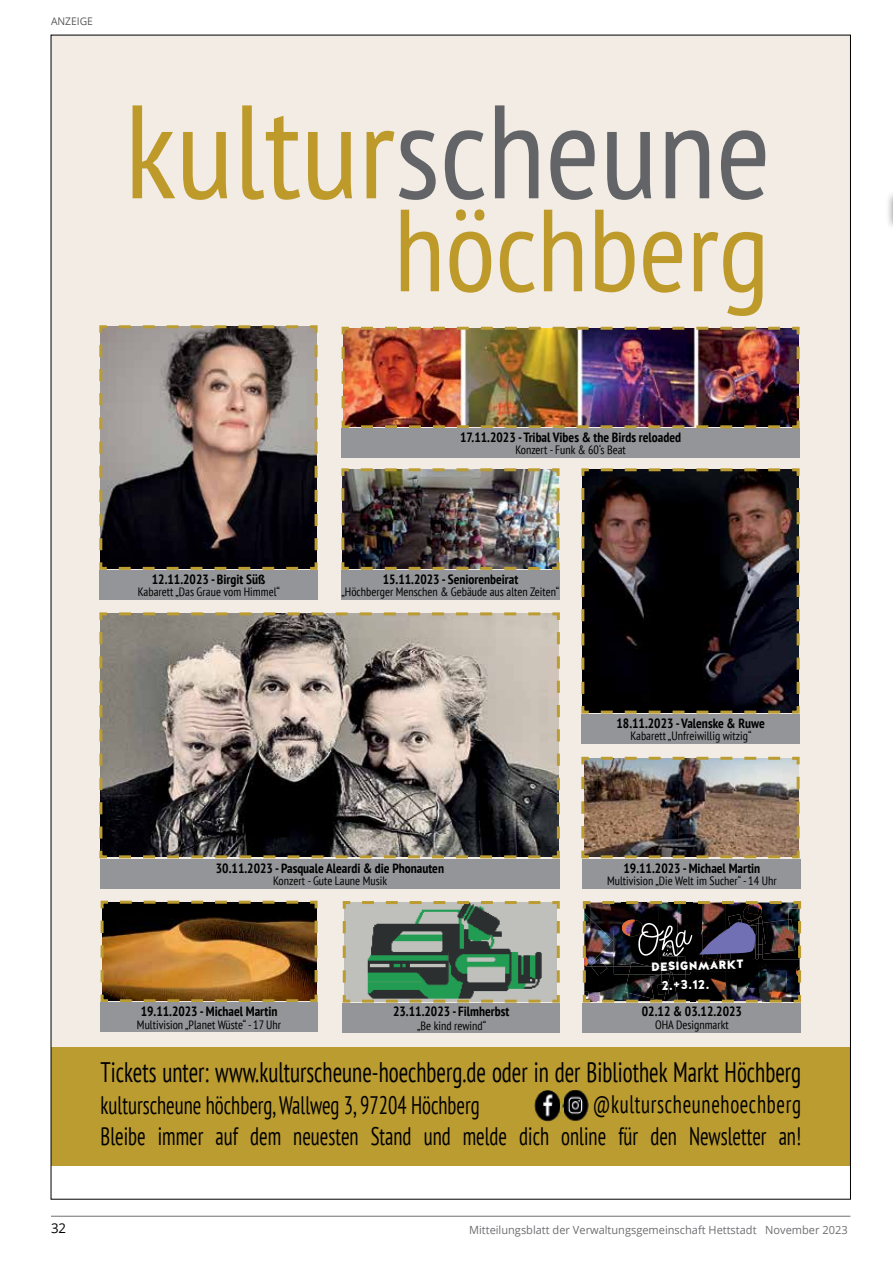
<style>
.page{position:relative;width:893px;height:1263px;background:#fff}
.page>*{position:absolute;margin:0;border:0;box-sizing:border-box;transform-origin:0 0}
.t1{font:condensed 28.2px "PT Sans";color:#000;scale:.82 1}
.t2{font:condensed 25.2px "PT Sans";color:#000;scale:.82 1}
.t3{font:condensed 25.2px "PT Sans";letter-spacing:.03em;color:#000;scale:.82 1}
.t4{font:14.25px "Halis GR S Black";color:#fff}
.t5{font:700 condensed 13.5px "PT Sans";color:#000}
.t6{font:13.5px "Open Sans";color:#000}
.t7{font:13.2px "Halis GR S Black";color:#fff}
.t8{font:condensed 12.15px "PT Sans";color:#000}
.t9{font:11.25px "Open Sans";color:#6d6e71}
.t10{font:10.5px "Open Sans";color:#58595b}
</style>
<div class="page">
<hr style="left:51px;top:1216px;width:799px;height:1px;background:#6d6e71">
<hr style="left:892px;top:212px;width:1px;height:1051px;background:#fdead3">
<div style="left:885px;top:189px;width:8px;height:43px;background:#000;opacity:.5"></div>
<svg style="left:892px;top:189px;width:1px;height:24px"></svg>
<div style="left:51px;top:35px;width:799px;height:1131px;background:#f2ece5"></div>
<svg style="left:133px;top:105px;width:42px;height:93px"></svg>
<svg style="left:183px;top:132px;width:44px;height:68px"></svg>
<svg style="left:242px;top:105px;width:58px;height:95px"></svg>
<svg style="left:308px;top:132px;width:44px;height:68px"></svg>
<svg style="left:367px;top:130px;width:69px;height:70px"></svg>
<svg style="left:445px;top:130px;width:39px;height:70px"></svg>
<svg style="left:495px;top:105px;width:43px;height:93px"></svg>
<svg style="left:550px;top:130px;width:45px;height:70px"></svg>
<svg style="left:607px;top:132px;width:44px;height:68px"></svg>
<svg style="left:666px;top:130px;width:43px;height:68px"></svg>
<svg style="left:721px;top:130px;width:44px;height:70px"></svg>
<svg style="left:401px;top:210px;width:38px;height:81px"></svg>
<svg style="left:449px;top:209px;width:42px;height:84px"></svg>
<svg style="left:500px;top:232px;width:35px;height:61px"></svg>
<svg style="left:544px;top:210px;width:38px;height:81px"></svg>
<svg style="left:595px;top:210px;width:40px;height:82px"></svg>
<svg style="left:643px;top:232px;width:39px;height:61px"></svg>
<svg style="left:694px;top:232px;width:68px;height:84px"></svg>
<div style="left:51px;top:1048px;width:799px;height:118px;background:#bb9c31"></div>
<img style="left:534px;top:1090px;width:27px;height:32px">
<img style="left:563px;top:1090px;width:26px;height:31px">
<img style="left:561px;top:1090px;width:2px;height:23px">
<svg style="left:581px;top:468px;width:219px;height:246px;background:#201919"></svg>
<img style="left:581px;top:756px;width:219px;height:104px">
<svg style="left:99px;top:612px;width:461px;height:247px;background:#807871"></svg>
<div style="left:546px;top:428px;width:254px;height:30px;background:#939598"></div>
<div style="left:99px;top:570px;width:219px;height:30px;background:#939598"></div>
<div style="left:100px;top:859px;width:219px;height:30px;background:#939598"></div>
<div style="left:125px;top:859px;width:435px;height:30px;background:#939598"></div>
<div style="left:583px;top:859px;width:218px;height:30px;background:#939598"></div>
<img style="left:341px;top:468px;width:219px;height:102px">
<div style="left:341px;top:570px;width:219px;height:30px;background:#939598"></div>
<svg style="left:100px;top:900px;width:218px;height:104px;background:#7d5624"></svg>
<div style="left:101px;top:1002px;width:217px;height:30px;background:#939598"></div>
<img style="left:582px;top:901px;width:220px;height:103px">
<div style="left:583px;top:1003px;width:218px;height:30px;background:#939598"></div>
<svg style="left:342px;top:901px;width:218px;height:103px;background:#7c927e"></svg>
<div style="left:343px;top:1003px;width:217px;height:30px;background:#939598"></div>
<img style="left:341px;top:326px;width:459px;height:104px">
<div style="left:342px;top:428px;width:218px;height:30px;background:#939598"></div>
<svg style="left:99px;top:325px;width:219px;height:245px;background:#695d58"></svg>
<div style="left:581px;top:714px;width:219px;height:30px;background:#939598"></div>
<p class="t10" style="left:51px;top:14px;width:43px">ANZEIGE</p>
<p class="t5" style="left:152px;top:570px;width:115px">12.11.2023 - Birgit Süß</p>
<p class="t8" style="left:138px;top:584px;width:144px">Kabarett „Das Graue vom Himmel“</p>
<p class="t5" style="left:460px;top:428px;width:222px">17.11.2023 - Tribal Vibes &amp; the Birds reloaded</p>
<p class="t8" style="left:515px;top:442px;width:112px">Konzert - Funk &amp; 60‘s Beat</p>
<p class="t5" style="left:383px;top:570px;width:137px">15.11.2023 - Seniorenbeirat</p>
<p class="t8" style="left:341px;top:584px;width:219px">„Höchberger Menschen &amp; Gebäude aus alten Zeiten“</p>
<p class="t5" style="left:616px;top:714px;width:150px">18.11.2023 - Valenske &amp; Ruwe</p>
<p class="t8" style="left:630px;top:728px;width:123px">Kabarett „Unfreiwillig witzig“</p>
<p class="t5" style="left:216px;top:859px;width:230px">30.11.2023 - Pasquale Aleardi &amp; die Phonauten</p>
<p class="t8" style="left:273px;top:873px;width:115px">Konzert - Gute Laune Musik</p>
<p class="t5" style="left:141px;top:1002px;width:138px">19.11.2023 - Michael Martin</p>
<p class="t8" style="left:137px;top:1017px;width:146px">Multivision „Planet Wüste“ - 17 Uhr</p>
<p class="t5" style="left:393px;top:1003px;width:118px">23.11.2023 - Filmherbst</p>
<p class="t8" style="left:417px;top:1017px;width:71px">„Be kind rewind“</p>
<p class="t5" style="left:623px;top:859px;width:138px">19.11.2023 - Michael Martin</p>
<p class="t8" style="left:607px;top:873px;width:171px">Multivision „Die Welt im Sucher“ - 14 Uhr</p>
<p class="t4" style="left:651px;top:957px;width:94px;rotate:-2deg">designmarkt</p>
<p class="t7" style="left:661px;top:977px;width:50px;rotate:-2deg">2.+3.12.</p>
<p class="t5" style="left:642px;top:1003px;width:102px">02.12 &amp; 03.12.2023</p>
<p class="t8" style="left:655px;top:1016px;width:75px">OHA Designmarkt</p>
<h1 class="t1" style="left:101px;top:1054px;width:856px">Tickets unter: www.kulturscheune-hoechberg.de oder in der Bibliothek Markt Höchberg</h1>
<h2 class="t2" style="left:101px;top:1089px;width:464px">kulturscheune höchberg, Wallweg 3, 97204 Höchberg</h2>
<h2 class="t3" style="left:593px;top:1088px;width:255px">@kulturscheunehoechberg</h2>
<h2 class="t2" style="left:101px;top:1120px;width:856px">Bleibe immer auf dem neuesten Stand und melde dich online für den Newsletter an!</h2>
<p class="t6" style="left:51px;top:1219px;width:17px">32</p>
<p class="t9" style="left:469px;top:1222px;width:380px">Mitteilungsblatt der Verwaltungsgemeinschaft Hettstadt November 2023</p>
</div>
